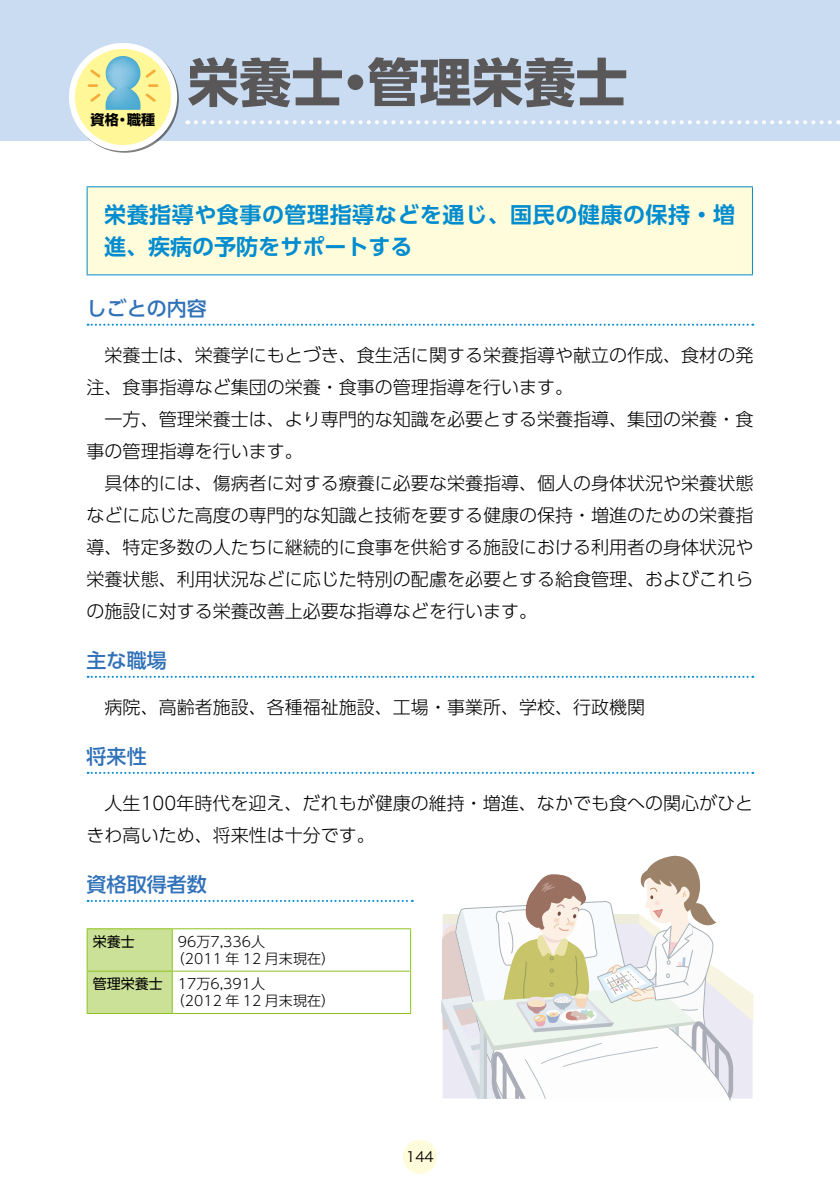
<style>
.page{position:relative;width:840px;height:1191px;background:#fff}
.page>*{position:absolute;margin:0;border:0;box-sizing:border-box;transform-origin:0 0}
.t1{font:700 52px "UD Shin Go Pro";color:#595757}
.t2{font:700 22px/32px "UD Shin Go Pro De";letter-spacing:.025em;color:#008ccf}
.t3{font:500 20px "UD Shin Go Pro";color:#3071b8}
.t4{font:300 18px/32px "UD Shin Go Pro";color:#000}
.t5{font:300 14px/17px "UD Shin Go Pro";color:#000}
.t6{font:700 14px "Shin Go Pro";color:#000}
.t7{font:14px "Hira Kaku Pro N W3";color:#000}
.t8{font:14px "UD Shin Go Pro";color:#000}
.s1{font-weight:400}
</style>
<div class="page">
<div style="left:403px;top:1139px;width:34px;height:34px;background:#fffcdb;border-radius:50%"></div>
<div style="left:0;top:0;width:839px;height:140px;background:#cadcf1"></div>
<svg style="left:187px;top:120px;width:642px;height:4px"></svg>
<div style="left:72px;top:46px;width:102px;height:102px;background:#fff798;border-radius:50%"></div>
<div style="left:69px;top:43px;width:108px;height:108px;border:6px solid #fff;border-radius:50%"></div>
<svg style="left:88px;top:56px;width:70px;height:54px"></svg>
<svg style="left:88px;top:324px;width:665px;height:2px"></svg>
<svg style="left:88px;top:676px;width:665px;height:2px"></svg>
<svg style="left:88px;top:772px;width:665px;height:2px"></svg>
<svg style="left:88px;top:900px;width:324px;height:2px"></svg>
<div style="left:87px;top:187px;width:665px;height:88px;background:#fffcdb"></div>
<hr style="left:87px;top:186px;width:665px;height:1px;background:#008ccf">
<hr style="left:87px;top:187px;width:1px;height:87px;background:#008ccf">
<hr style="left:751px;top:187px;width:1px;height:87px;background:#008ccf">
<hr style="left:87px;top:274px;width:665px;height:1px;background:#008ccf">
<div style="left:88px;top:929px;width:84px;height:84px;background:#cce198"></div>
<hr style="left:87px;top:928px;width:85px;height:1px;background:#8ec31f">
<hr style="left:87px;top:929px;width:1px;height:41px;background:#8ec31f">
<hr style="left:172px;top:928px;width:239px;height:1px;background:#8ec31f">
<hr style="left:172px;top:929px;width:1px;height:41px;background:#8ec31f">
<hr style="left:410px;top:929px;width:1px;height:41px;background:#8ec31f">
<hr style="left:87px;top:970px;width:85px;height:1px;background:#8ec31f">
<hr style="left:87px;top:971px;width:1px;height:42px;background:#8ec31f">
<hr style="left:172px;top:970px;width:239px;height:1px;background:#8ec31f">
<hr style="left:172px;top:971px;width:1px;height:42px;background:#8ec31f">
<hr style="left:410px;top:971px;width:1px;height:42px;background:#8ec31f">
<hr style="left:87px;top:1013px;width:85px;height:1px;background:#8ec31f">
<hr style="left:172px;top:1013px;width:239px;height:1px;background:#8ec31f">
<svg style="left:441px;top:855px;width:312px;height:245px"></svg>
<p class="t6" style="left:91px;top:109px;width:66px">資格・職種</p>
<h1 class="t1" style="left:187px;top:40px;width:441px">栄養士・管理栄養士</h1>
<p class="t2" style="left:104px;top:198px;width:632px">栄養指導や食事の管理指導などを通じ、国民の健康の保持・増進、疾病の予防をサポートする</p>
<p class="t3" style="left:87px;top:292px;width:121px">しごとの内容</p>
<p class="t4" style="left:87px;top:339px;width:667px;text-indent:18px">栄養士は、栄養学にもとづき、食生活に関する栄養指導や献立の作成、食材の発注、食事指導など集団の栄養・食事の管理指導を行います。</p>
<p class="t4" style="left:87px;top:403px;width:667px;text-indent:18px">一方、管理栄養士は、より専門的な知識を必要とする栄養指導、集団の栄養・食事の管理指導を行います。</p>
<p class="t4" style="left:87px;top:467px;width:667px;text-align:justify;text-indent:18px">具体的には、傷病者に対する療養に必要な栄養指導、個人の身体状況や栄養状態などに応じた高度の専門的な知識と技術を要する健康の保持・増進のための栄養指導、特定多数の人たちに継続的に食事を供給する施設における利用者の身体状況や栄養状態、利用状況などに応じた特別の配慮を必要とする給食管理、およびこれらの施設に対する栄養改善上必要な指導などを行います。</p>
<p class="t3" style="left:87px;top:644px;width:81px">主な職場</p>
<p class="t4" style="left:105px;top:691px;width:541px">病院、高齢者施設、各種福祉施設、工場・事業所、学校、行政機関</p>
<p class="t3" style="left:87px;top:740px;width:62px">将来性</p>
<p class="t4" style="left:87px;top:787px;width:667px;text-indent:18px">人生100年時代を迎え、だれもが健康の維持・増進、なかでも食への関心がひときわ高いため、将来性は十分です。</p>
<p class="t3" style="left:87px;top:868px;width:121px">資格取得者数</p>
<p class="t8" style="left:93px;top:930px;width:43px">栄養士</p>
<p class="t5" style="left:171px;top:932px;width:165px;text-indent:7px">96万7,336人<br>（2011 年 12 月末現在）</p>
<p class="t5" style="left:171px;top:974px;width:165px;text-indent:-78px"><span class="s1">管理栄養士</span> 17万6,391人<br>（2012 年 12 月末現在）</p>
<p class="t7" style="left:406px;top:1144px;width:29px">144</p>
</div>
